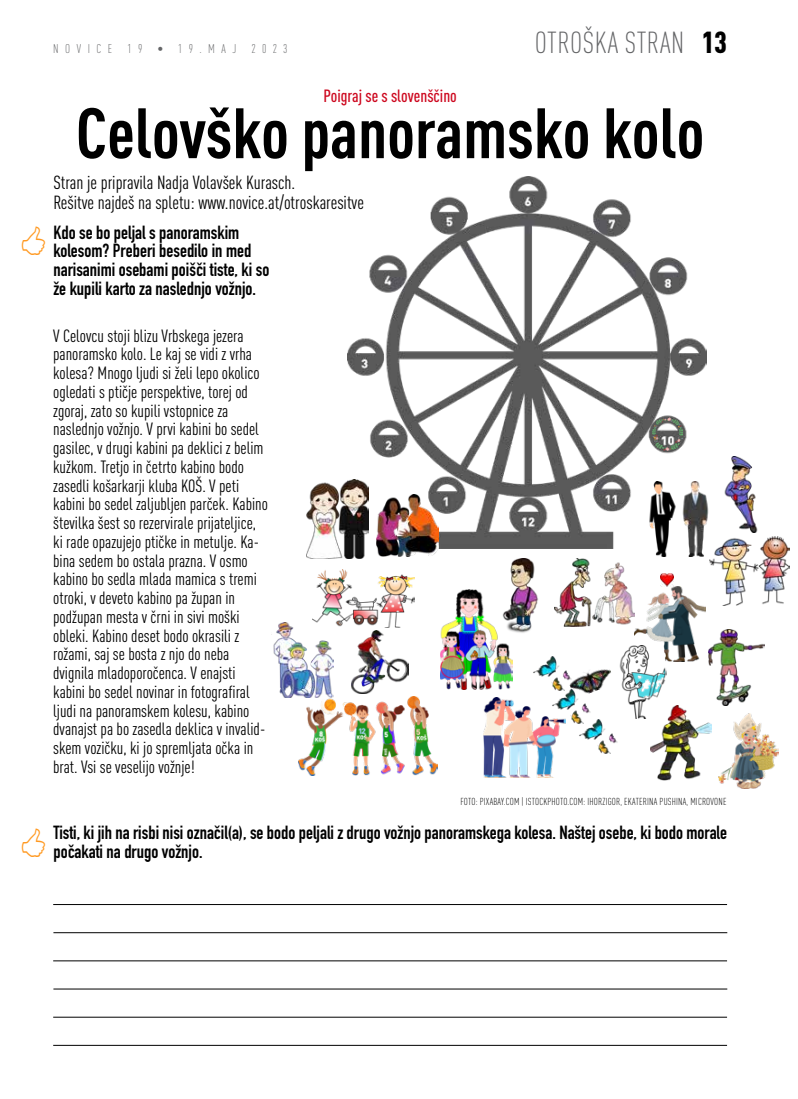
<style>
.page{position:relative;width:798px;height:1099px;background:#fff}
.page>*{position:absolute;margin:0;border:0;box-sizing:border-box;transform-origin:0 0}
.t1{font:700 condensed 70px "DIN Pro";color:#000}
.t2{font:300 condensed 30px "DIN Pro";letter-spacing:.02em;color:#646567}
.t3{font:700 18.75px/18.8px "DIN Condensed";color:#000}
.t4{font:condensed 18.75px/20px "DIN Pro";color:#000}
.t5{font:condensed 17.5px/18.8px "DIN Pro";color:#000}
.t6{font:500 condensed 17.5px "DIN Pro";color:#cd071e}
.t7{font:300 condensed 12.5px "DIN Pro";letter-spacing:.52em;color:#646567}
.t8{font:300 condensed 10px "DIN Pro";letter-spacing:.02em;color:#000}
.s1{font-weight:900;color:#000}
</style>
<div class="page">
<img style="left:347px;top:177px;width:359px;height:371px">
<hr style="left:53px;top:904px;width:673px;height:1px;background:#000">
<hr style="left:53px;top:932px;width:674px;height:1px;background:#000">
<hr style="left:53px;top:960px;width:673px;height:1px;background:#000">
<hr style="left:53px;top:988px;width:674px;height:1px;background:#000">
<hr style="left:53px;top:1016px;width:673px;height:1px;background:#000">
<hr style="left:53px;top:1045px;width:673px;height:1px;background:#000">
<img style="left:651px;top:417px;width:31px;height:34px">
<img style="left:650px;top:705px;width:61px;height:75px">
<img style="left:313px;top:569px;width:101px;height:59px">
<img style="left:298px;top:696px;width:139px;height:79px">
<img style="left:634px;top:586px;width:70px;height:75px">
<svg style="left:660px;top:573px;width:13px;height:13px"></svg>
<img style="left:483px;top:697px;width:81px;height:80px">
<img style="left:545px;top:694px;width:46px;height:29px">
<img style="left:572px;top:719px;width:46px;height:34px">
<img style="left:533px;top:656px;width:33px;height:35px">
<img style="left:566px;top:669px;width:45px;height:30px">
<img style="left:440px;top:589px;width:72px;height:100px">
<img style="left:643px;top:481px;width:33px;height:75px">
<img style="left:676px;top:481px;width:33px;height:75px">
<img style="left:306px;top:480px;width:62px;height:78px">
<img style="left:501px;top:558px;width:37px;height:75px">
<img style="left:271px;top:622px;width:62px;height:75px">
<img style="left:708px;top:630px;width:56px;height:75px">
<img style="left:351px;top:630px;width:57px;height:63px">
<img style="left:619px;top:645px;width:47px;height:73px">
<img style="left:554px;top:558px;width:80px;height:68px">
<img style="left:376px;top:494px;width:62px;height:62px">
<img style="left:718px;top:713px;width:59px;height:75px">
<img style="left:709px;top:536px;width:80px;height:69px">
<img style="left:724px;top:457px;width:34px;height:75px">
<p class="t7" style="left:53px;top:40px;width:236px">NOVICE 19 • 19.MAJ 2023</p>
<h2 class="t2" style="left:534px;top:21px;width:194px">OTROŠKA STRAN <span class="s1">13</span></h2>
<p class="t6" style="left:323px;top:83px;width:135px">Poigraj se s slovenščino</p>
<h1 class="t1" style="left:76px;top:80px;width:629px">Celovško panoramsko kolo</h1>
<p class="t4" style="left:53px;top:171px;width:312px">Stran je pripravila Nadja Volavšek Kurasch.<br>Rešitve najdeš na spletu: www.novice.at/otroskaresitve</p>
<p class="t3" style="left:53px;top:222px;width:217px">Kdo se bo peljal s panoramskim kolesom? Preberi besedilo in med narisanimi osebami poišči tiste, ki so že kupili karto za naslednjo vožnjo.</p>
<p class="t5" style="left:53px;top:325px;width:216px">V Celovcu stoji blizu Vrbskega jezera panoramsko kolo. Le kaj se vidi z vrha kolesa? Mnogo ljudi si želi lepo okolico ogledati s ptičje perspektive, torej od zgoraj, zato so kupili vstopnice za naslednjo vožnjo. V prvi kabini bo sedel gasilec, v drugi kabini pa deklici z belim kužkom. Tretjo in četrto kabino bodo zasedli košarkarji kluba KOŠ. V peti kabini bo sedel zaljubljen parček. Kabino številka šest so rezervirale prijateljice, ki rade opazujejo ptičke in metulje. Ka&shy;bina sedem bo ostala prazna. V osmo kabino bo sedla mlada mamica s tremi otroki, v deveto kabino pa župan in podžupan mesta v črni in sivi moški obleki. Kabino deset bodo okrasili z rožami, saj se bosta z njo do neba dvignila mladoporočenca. V enajsti kabini bo sedel novinar in fotografiral ljudi na panoramskem kolesu, kabino dvanajst pa bo zasedla deklica v invalid&shy;skem vozičku, ki jo spremljata očka in brat. Vsi se veselijo vožnje!</p>
<p class="t8" style="left:460px;top:794px;width:267px">FOTO: PIXABAY.COM | ISTOCKPHOTO.COM: IHORZIGOR, EKATERINA PUSHINA, MICROVONE</p>
<p class="t3" style="left:53px;top:823px;width:675px">Tisti, ki jih na risbi nisi označil(a), se bodo peljali z drugo vožnjo panoramskega kolesa. Naštej osebe, ki bodo morale počakati na drugo vožnjo.</p>
</div>
